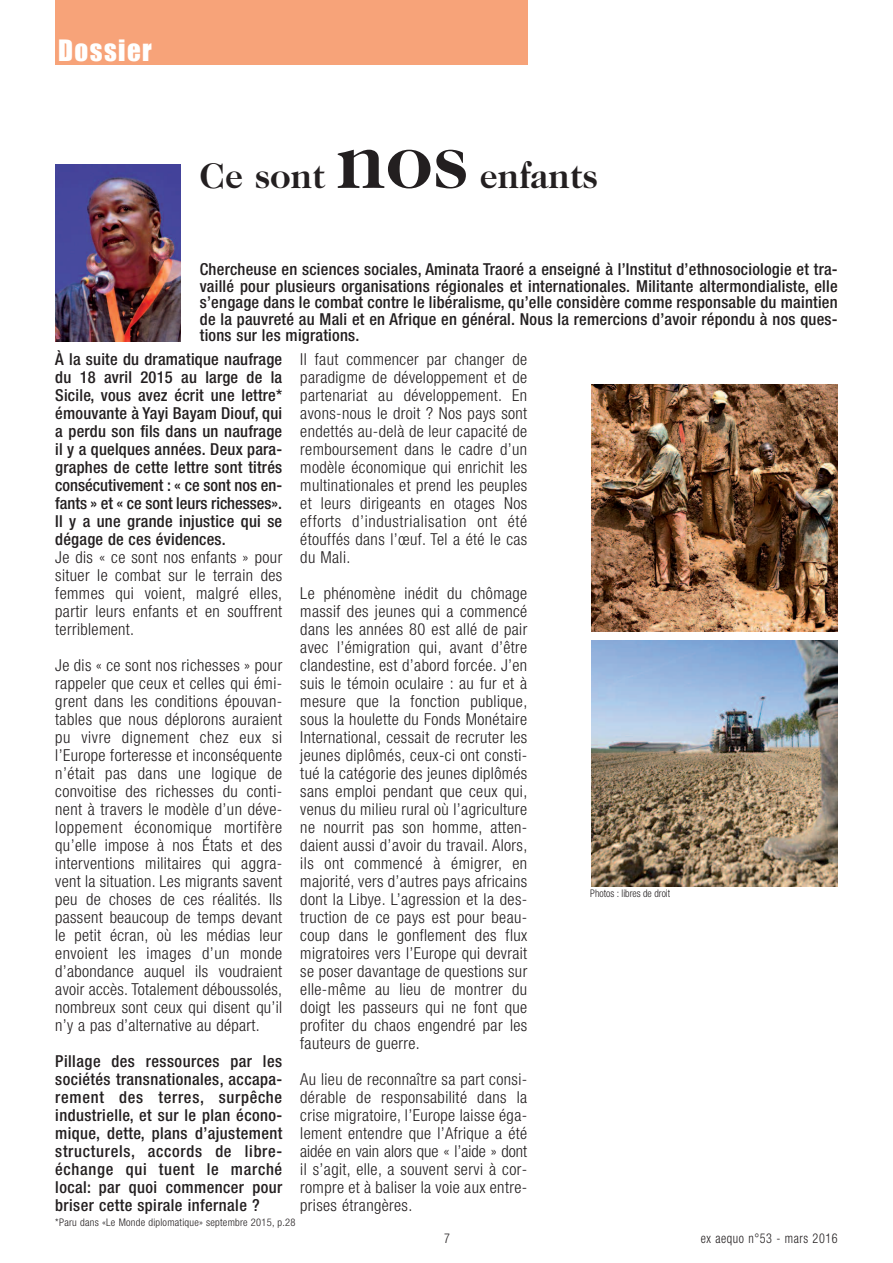
<style>
.page{position:relative;width:893px;height:1263px;background:#fff}
.page>*{position:absolute;margin:0;border:0;box-sizing:border-box;transform-origin:0 0}
.t1{font:700 82.5px "Caslon Two Twenty Four";color:#231f20}
.t2{font:700 36px "Caslon Two Twenty Four";color:#231f20}
.t3{font:27px "Impact";letter-spacing:.055em;color:#fff}
.t4{font:300 condensed 16.5px/18px "Helvetica Neue";letter-spacing:.025em;color:#231f20;text-align:justify}
.t5{font:500 condensed 16.5px/18px "Helvetica Neue";letter-spacing:.015em;color:#231f20;text-align:justify}
.t6{font:300 condensed 13.5px "Helvetica Neue";letter-spacing:.05em;color:#231f20;scale:.9 1}
.t7{font:300 condensed 10.5px "Helvetica Neue";letter-spacing:.025em;color:#231f20}
.t8{font:300 condensed 10.5px "Helvetica Neue";color:#231f20;scale:.95 1}
</style>
<div class="page">
<div style="left:55px;top:0;width:472px;height:65px;background:#f7a379"></div>
<img style="left:591px;top:385px;width:247px;height:246px">
<img style="left:591px;top:640px;width:247px;height:247px">
<img style="left:55px;top:164px;width:126px;height:178px">
<h3 class="t3" style="left:58px;top:34px;width:95px">Dossier</h3>
<h2 class="t2" style="left:200px;top:162px;width:127px">Ce sont</h2>
<h1 class="t1" style="left:337px;top:128px;width:133px">nos</h1>
<h2 class="t2" style="left:480px;top:162px;width:120px">enfants</h2>
<p class="t5" style="left:200px;top:263px;width:639px;line-height:16.5px">Chercheuse en sciences sociales, Aminata Traoré a enseigné à l’Institut d’ethnosociologie et tra&shy;vaillé pour plusieurs organisations régionales et internationales. Militante altermondialiste, elle s’engage dans le combat contre le libéralisme, qu’elle considère comme responsable du maintien de la pauvreté au Mali et en Afrique en général. Nous la remercions d’avoir répondu à nos ques&shy;tions sur les migrations.</p>
<p class="t5" style="left:55px;top:351px;width:228px">À la suite du dramatique naufrage du 18 avril 2015 au large de la Sicile, vous avez écrit une lettre* émouvante à Yayi Bayam Diouf, qui a perdu son fils dans un naufrage il y a quelques années. Deux para&shy;graphes de cette lettre sont titrés consécutivement : « ce sont nos en&shy;fants » et « ce sont leurs richesses».<br>Il y a une grande injustice qui se dégage de ces évidences.</p>
<p class="t4" style="left:55px;top:549px;width:228px">Je dis « ce sont nos enfants » pour situer le combat sur le terrain des femmes qui voient, malgré elles, partir leurs enfants et en souffrent terriblement.</p>
<p class="t4" style="left:55px;top:657px;width:228px">Je dis « ce sont nos richesses » pour rappeler que ceux et celles qui émi&shy;grent dans les conditions épouvan&shy;tables que nous déplorons auraient pu vivre dignement chez eux si l’Europe forteresse et inconséquente n’était pas dans une logique de convoitise des richesses du conti&shy;nent à travers le modèle d’un déve&shy;loppement économique mortifère qu’elle impose à nos États et des interventions militaires qui aggra&shy;vent la situation. Les migrants savent peu de choses de ces réalités. Ils passent beaucoup de temps devant le petit écran, où les médias leur envoient les images d’un monde d’abondance auquel ils voudraient avoir accès. Totalement déboussolés, nombreux sont ceux qui disent qu’il n’y a pas d’alternative au départ.</p>
<p class="t5" style="left:55px;top:1053px;width:229px">Pillage des ressources par les sociétés transnationales, accapa&shy;rement des terres, surpêche industrielle, et sur le plan écono&shy;mique, dette, plans d’ajustement structurels, accords de libre&shy;échange qui tuent le marché local: par quoi commencer pour briser cette spirale infernale ?</p>
<p class="t4" style="left:300px;top:351px;width:228px">Il faut commencer par changer de paradigme de développement et de partenariat au développement. En avons-nous le droit ? Nos pays sont endettés au-delà de leur capacité de remboursement dans le cadre d’un modèle économique qui enrichit les multinationales et prend les peuples et leurs dirigeants en otages Nos efforts d’industrialisation ont été étouffés dans l’œuf. Tel a été le cas du Mali.</p>
<p class="t4" style="left:300px;top:585px;width:229px">Le phénomène inédit du chômage massif des jeunes qui a commencé dans les années 80 est allé de pair avec l’émigration qui, avant d’être clandestine, est d’abord forcée. J’en suis le témoin oculaire : au fur et à mesure que la fonction publique, sous la houlette du Fonds Monétaire International, cessait de recruter les jeunes diplômés, ceux-ci ont consti&shy;tué la catégorie des jeunes diplômés sans emploi pendant que ceux qui, venus du milieu rural où l’agriculture ne nourrit pas son homme, atten&shy;daient aussi d’avoir du travail. Alors, ils ont commencé à émigrer, en majorité, vers d’autres pays africains dont la Libye. L’agression et la des&shy;truction de ce pays est pour beau&shy;coup dans le gonflement des flux migratoires vers l’Europe qui devrait se poser davantage de questions sur elle-même au lieu de montrer du doigt les passeurs qui ne font que profiter du chaos engendré par les fauteurs de guerre.</p>
<p class="t4" style="left:300px;top:1071px;width:229px">Au lieu de reconnaître sa part consi&shy;dérable de responsabilité dans la crise migratoire, l’Europe laisse éga&shy;lement entendre que l’Afrique a été aidée en vain alors que « l’aide » dont il s’agit, elle, a souvent servi à cor&shy;rompre et à baliser la voie aux entre&shy;prises étrangères.</p>
<p class="t8" style="left:590px;top:890px;width:86px">Photos : libres de droit</p>
<p class="t7" style="left:55px;top:1219px;width:242px">*Paru dans «Le Monde diplomatique» septembre 2015, p.28</p>
<p class="t6" style="left:444px;top:1233px;width:8px">7</p>
<p class="t6" style="left:701px;top:1233px;width:154px">ex aequo n°53 - mars 2016</p>
</div>
